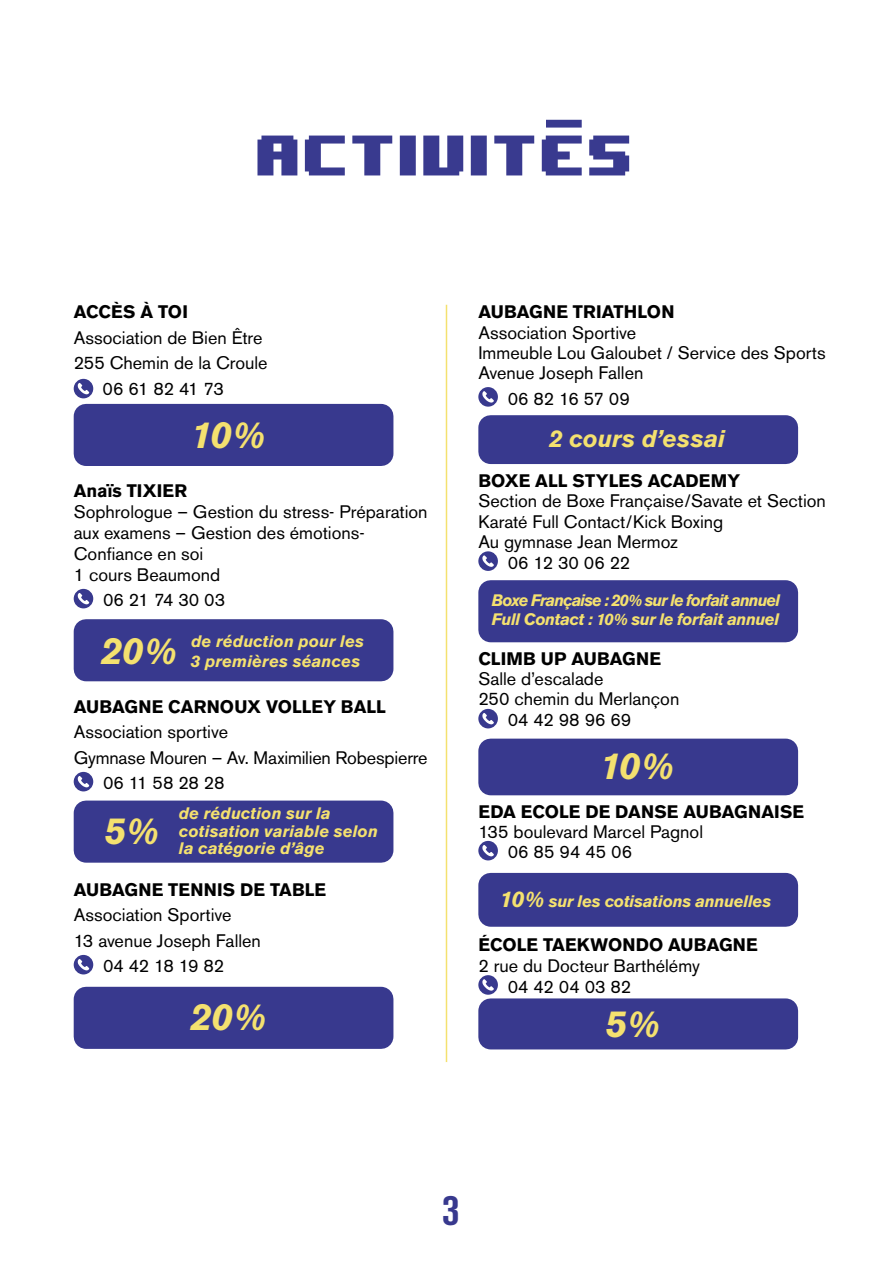
<style>
.page{position:relative;width:893px;height:1263px;background:#fff}
.page>*{position:absolute;margin:0;border:0;box-sizing:border-box;transform-origin:0 0}
.t1{font:700 condensed 43.2px "Akzidenz Grotesk BE";color:#38398e}
.t2{font:italic 700 37.5px "Akzidenz Grotesk BE";letter-spacing:-.02em;color:#f4e16f}
.t3{font:italic 700 24px "Akzidenz Grotesk BE";letter-spacing:.005em;color:#f4e16f}
.t4{font:18px/21px "Akzidenz Grotesk BE";color:#000}
.t5{font:700 18px "Akzidenz Grotesk BE";letter-spacing:.005em;color:#000}
.t6{font:italic 700 16.5px "Akzidenz Grotesk BE";letter-spacing:-.005em;color:#f4e16f}
.t7{font:italic 700 16.5px "Akzidenz Grotesk BE";letter-spacing:-.06em;color:#f4e16f}
.t8{font:italic 700 16.5px "Akzidenz Grotesk BE";letter-spacing:-.025em;color:#f4e16f}
.s1{font-size:22.5px}
</style>
<div class="page">
<svg style="left:74px;top:379px;width:19px;height:19px"></svg>
<div style="left:74px;top:404px;width:319px;height:62px;background:#38398e"></div>
<svg style="left:74px;top:589px;width:19px;height:19px"></svg>
<div style="left:74px;top:619px;width:319px;height:62px;background:#38398e"></div>
<svg style="left:74px;top:772px;width:19px;height:19px"></svg>
<div style="left:74px;top:800px;width:319px;height:63px;background:#38398e"></div>
<svg style="left:74px;top:955px;width:19px;height:19px"></svg>
<div style="left:74px;top:987px;width:319px;height:62px;background:#38398e"></div>
<svg style="left:478px;top:387px;width:20px;height:20px"></svg>
<div style="left:478px;top:415px;width:320px;height:49px;background:#38398e"></div>
<svg style="left:478px;top:551px;width:20px;height:20px"></svg>
<div style="left:478px;top:580px;width:320px;height:62px;background:#38398e"></div>
<svg style="left:478px;top:709px;width:20px;height:19px"></svg>
<div style="left:478px;top:739px;width:320px;height:56px;background:#38398e"></div>
<svg style="left:478px;top:841px;width:20px;height:19px"></svg>
<div style="left:478px;top:873px;width:320px;height:54px;background:#38398e"></div>
<svg style="left:478px;top:975px;width:20px;height:20px"></svg>
<div style="left:478px;top:998px;width:320px;height:51px;background:#38398e"></div>
<hr style="left:446px;top:305px;width:1px;height:757px;background:#f4e16f">
<svg style="left:257px;top:136px;width:372px;height:39px"></svg>
<div style="left:546px;top:120px;width:36px;height:8px;background:#393a8f"></div>
<p class="t5" style="left:74px;top:302px;width:116px">ACCÈS À TOI</p>
<p class="t4" style="left:74px;top:327px;width:190px">Association de Bien Être</p>
<p class="t4" style="left:74px;top:352px;width:195px">255 Chemin de la Croule</p>
<p class="t4" style="left:103px;top:378px;width:123px">06 61 82 41 73</p>
<p class="t2" style="left:192px;top:413px;width:75px">10%</p>
<p class="t5" style="left:74px;top:480px;width:115px">Anaïs TIXIER</p>
<p class="t4" style="left:74px;top:501px;width:355px">Sophrologue – Gestion du stress- Préparation aux examens – Gestion des émotions-</p>
<p class="t4" style="left:74px;top:543px;width:131px">Confiance en soi</p>
<p class="t4" style="left:74px;top:564px;width:148px">1 cours Beaumond</p>
<p class="t4" style="left:103px;top:589px;width:124px">06 21 74 30 03</p>
<p class="t2" style="left:101px;top:628px;width:77px">20%</p>
<p class="t5" style="left:74px;top:696px;width:314px">AUBAGNE CARNOUX VOLLEY BALL</p>
<p class="t4" style="left:74px;top:721px;width:156px">Association sportive</p>
<p class="t4" style="left:74px;top:747px;width:355px">Gymnase Mouren – Av. Maximilien Robespierre</p>
<p class="t4" style="left:103px;top:772px;width:123px">06 11 58 28 28</p>
<p class="t2" style="left:105px;top:809px;width:55px">5%</p>
<p class="t5" style="left:74px;top:879px;width:254px">AUBAGNE TENNIS DE TABLE</p>
<p class="t4" style="left:74px;top:904px;width:159px">Association Sportive</p>
<p class="t4" style="left:74px;top:930px;width:189px">13 avenue Joseph Fallen</p>
<p class="t4" style="left:103px;top:955px;width:123px">04 42 18 19 82</p>
<p class="t2" style="left:190px;top:995px;width:77px">20%</p>
<p class="t6" style="left:191px;top:631px;width:174px">de réduction pour les</p>
<p class="t6" style="left:191px;top:651px;width:171px">3 premières séances</p>
<p class="t6" style="left:179px;top:804px;width:154px">de réduction sur la</p>
<p class="t6" style="left:179px;top:821px;width:201px">cotisation variable selon</p>
<p class="t6" style="left:179px;top:838px;width:147px">la catégorie d’âge</p>
<p class="t5" style="left:478px;top:302px;width:198px">AUBAGNE TRIATHLON</p>
<p class="t4" style="left:478px;top:322px;width:159px">Association Sportive</p>
<p class="t4" style="left:478px;top:342px;width:349px">Immeuble Lou Galoubet / Service des Sports</p>
<p class="t4" style="left:478px;top:362px;width:167px">Avenue Joseph Fallen</p>
<p class="t4" style="left:508px;top:388px;width:124px">06 82 16 57 09</p>
<p class="t3" style="left:549px;top:425px;width:178px">2 cours d’essai</p>
<p class="t5" style="left:478px;top:470px;width:263px">BOXE ALL STYLES ACADEMY</p>
<p class="t4" style="left:478px;top:491px;width:349px;line-height:20.2px">Section de Boxe Française/Savate et Section<br>Karaté Full Contact/Kick Boxing</p>
<p class="t4" style="left:478px;top:531px;width:201px">Au gymnase Jean Mermoz</p>
<p class="t4" style="left:508px;top:552px;width:124px">06 12 30 06 22</p>
<p class="t7" style="left:492px;top:590px;width:290px">Boxe Française : 20% sur le forfait annuel</p>
<p class="t8" style="left:492px;top:610px;width:289px">Full Contact : 10% sur le forfait annuel</p>
<p class="t5" style="left:478px;top:648px;width:184px">CLIMB UP AUBAGNE</p>
<p class="t4" style="left:478px;top:668px;width:127px">Salle d’escalade</p>
<p class="t4" style="left:478px;top:688px;width:203px">250 chemin du Merlançon</p>
<p class="t4" style="left:508px;top:709px;width:125px">04 42 98 96 69</p>
<p class="t2" style="left:600px;top:743px;width:75px">10%</p>
<p class="t5" style="left:478px;top:801px;width:327px">EDA ECOLE DE DANSE AUBAGNAISE</p>
<p class="t4" style="left:478px;top:821px;width:226px">135 boulevard Marcel Pagnol</p>
<p class="t4" style="left:508px;top:841px;width:126px">06 85 94 45 06</p>
<p class="t6" style="left:500px;top:891px;width:273px"><span class="s1">10%</span> sur les cotisations annuelles</p>
<p class="t5" style="left:478px;top:935px;width:281px">ÉCOLE TAEKWONDO AUBAGNE</p>
<p class="t4" style="left:478px;top:955px;width:223px">2 rue du Docteur Barthélémy</p>
<p class="t4" style="left:508px;top:976px;width:125px">04 42 04 03 82</p>
<p class="t2" style="left:606px;top:1001px;width:55px">5%</p>
<p class="t1" style="left:442px;top:1185px;width:19px">3</p>
</div>
